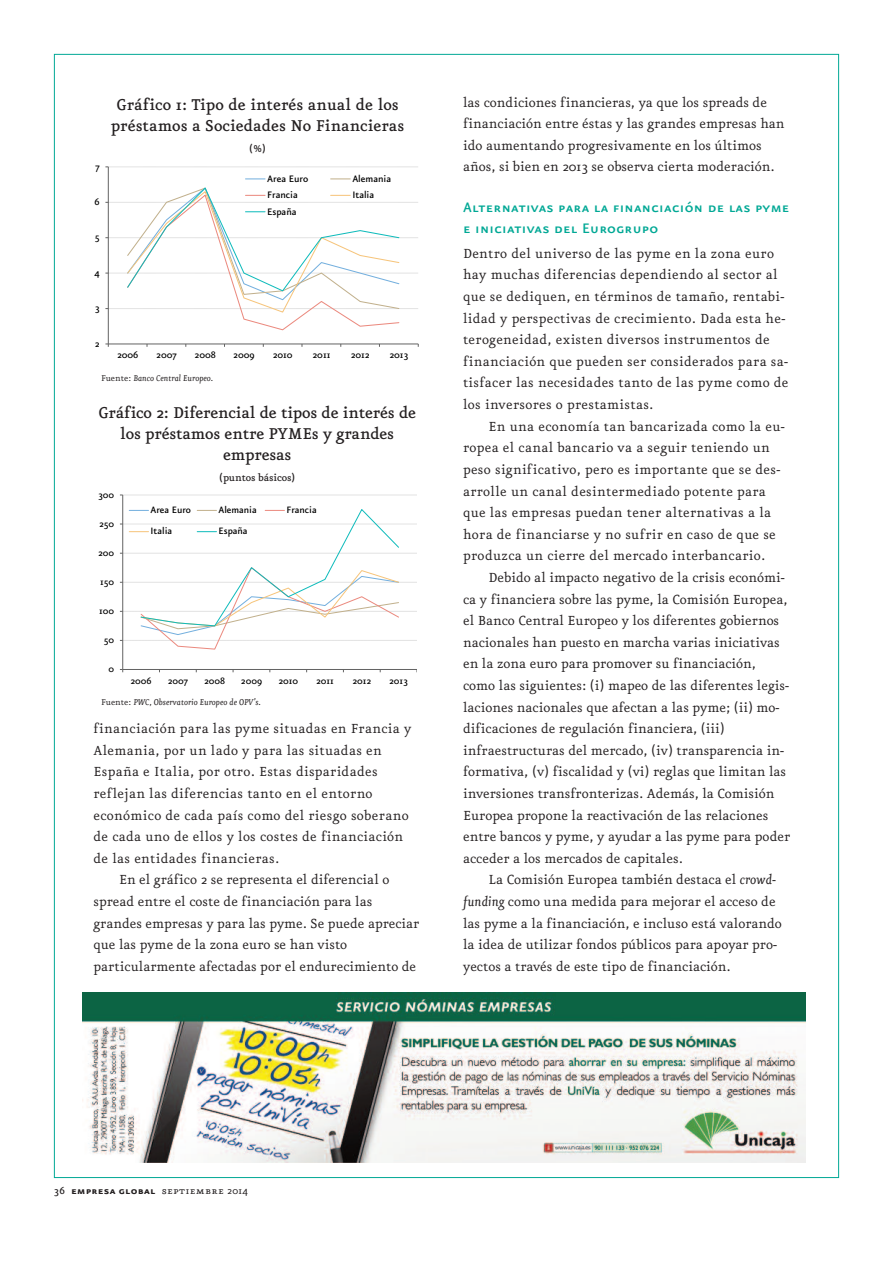
<style>
.page{position:relative;width:893px;height:1263px;background:#fff}
.page>*{position:absolute;margin:0;border:0;box-sizing:border-box;transform-origin:0 0}
.t1{font:500 18.75px/21px "Eureka";letter-spacing:-.01em;color:#231f20}
.t2{font:16.5px/21.6px "Eureka Sans Medium Caps";letter-spacing:.02em;color:#00a895}
.t3{font:15.75px/21.6px "Eureka";color:#231f20}
.t4{font:15.75px/21.6px "Eureka";letter-spacing:.02em;color:#231f20}
.t5{font:12px "Eureka Sans Bold Caps";letter-spacing:.025em;color:#231f20}
.t6{font:500 12px "Eureka";letter-spacing:-.01em;color:#231f20}
.t7{font:500 11.25px "Eureka";color:#000}
.t8{font:500 11.25px "Eureka Sans";color:#000}
.t9{font:500 11.1px "Eureka";color:#000}
.t10{font:500 11.1px "Eureka Sans";color:#000}
.t11{font:italic 10.2px "Eureka";color:#231f20}
.s1{font-style:normal}
.s2{font-style:italic}
.s3{font-family:"Eureka";font-weight:500}
.s4{font-family:"Eureka Small Caps"}
.s5{font-family:"Eureka"}
</style>
<div class="page">
<div style="left:82px;top:991px;width:728px;height:174px;background:linear-gradient(to right,#fff,#fff)"></div>
<img style="left:82px;top:993px;width:723px;height:170px">
<hr style="left:108px;top:167px;width:1px;height:177px;background:#636363">
<svg style="left:105px;top:167px;width:313px;height:1px"></svg>
<hr style="left:108px;top:344px;width:310px;height:1px;background:#636363">
<svg style="left:245px;top:178px;width:20px;height:1px"></svg>
<svg style="left:331px;top:178px;width:19px;height:1px"></svg>
<svg style="left:105px;top:186px;width:313px;height:145px"></svg>
<hr style="left:122px;top:495px;width:1px;height:174px;background:#636363">
<svg style="left:120px;top:495px;width:297px;height:1px"></svg>
<hr style="left:123px;top:669px;width:294px;height:1px;background:#636363">
<svg style="left:120px;top:508px;width:297px;height:142px"></svg>
<p class="t7" style="left:95px;top:161px;width:6px">7</p>
<p class="t7" style="left:95px;top:196px;width:7px">6</p>
<p class="t7" style="left:95px;top:232px;width:6px">5</p>
<p class="t7" style="left:94px;top:267px;width:7px">4</p>
<p class="t7" style="left:95px;top:303px;width:6px">3</p>
<p class="t7" style="left:95px;top:338px;width:6px">2</p>
<p class="t1" style="left:111px;top:95px;width:295px">Gráfico 1: Tipo de interés anual de los préstamos a Sociedades No Financieras</p>
<p class="t6" style="left:249px;top:143px;width:18px">(%)</p>
<p class="t8" style="left:267px;top:173px;width:43px">Area Euro</p>
<p class="t8" style="left:352px;top:173px;width:40px">Alemania</p>
<p class="t8" style="left:267px;top:189px;width:32px">Francia</p>
<p class="t8" style="left:352px;top:189px;width:23px">Italia</p>
<p class="t8" style="left:267px;top:206px;width:31px">España</p>
<p class="t7" style="left:117px;top:350px;width:23px">2006</p>
<p class="t7" style="left:156px;top:350px;width:22px">2007</p>
<p class="t7" style="left:195px;top:350px;width:23px">2008</p>
<p class="t7" style="left:233px;top:350px;width:23px">2009</p>
<p class="t7" style="left:273px;top:350px;width:21px">2010</p>
<p class="t7" style="left:312px;top:350px;width:19px">2011</p>
<p class="t7" style="left:351px;top:350px;width:20px">2012</p>
<p class="t7" style="left:389px;top:350px;width:21px">2013</p>
<p class="t11" style="left:101px;top:373px;width:114px"><span class="s1">Fuente:</span> Banco Central Europeo.</p>
<p class="t1" style="left:98px;top:403px;width:319px;text-align:center">Gráfico 2: Diferencial de tipos de interés de los préstamos entre PYMEs y grandes empresas</p>
<p class="t6" style="left:219px;top:472px;width:78px">(puntos básicos)</p>
<p class="t9" style="left:98px;top:489px;width:18px">300</p>
<p class="t9" style="left:99px;top:518px;width:17px">250</p>
<p class="t9" style="left:98px;top:547px;width:18px">200</p>
<p class="t9" style="left:100px;top:576px;width:15px">150</p>
<p class="t9" style="left:99px;top:605px;width:16px">100</p>
<p class="t9" style="left:104px;top:634px;width:12px">50</p>
<p class="t9" style="left:109px;top:664px;width:7px">0</p>
<p class="t10" style="left:151px;top:505px;width:42px">Area Euro</p>
<p class="t10" style="left:219px;top:505px;width:40px">Alemania</p>
<p class="t10" style="left:287px;top:505px;width:32px">Francia</p>
<p class="t10" style="left:151px;top:526px;width:23px">Italia</p>
<p class="t10" style="left:219px;top:526px;width:31px">España</p>
<p class="t9" style="left:131px;top:675px;width:23px">2006</p>
<p class="t9" style="left:168px;top:675px;width:22px">2007</p>
<p class="t9" style="left:204px;top:675px;width:22px">2008</p>
<p class="t9" style="left:241px;top:675px;width:23px">2009</p>
<p class="t9" style="left:278px;top:675px;width:21px">2010</p>
<p class="t9" style="left:316px;top:675px;width:19px">2011</p>
<p class="t9" style="left:352px;top:675px;width:20px">2012</p>
<p class="t9" style="left:389px;top:675px;width:20px">2013</p>
<p class="t11" style="left:101px;top:697px;width:161px"><span class="s1">Fuente:</span> PWC, Observatorio Europeo de OPV’s.</p>
<p class="t4" style="left:94px;top:718px;width:319px">financiación para las pyme situadas en Francia y Alemania, por un lado y para las situadas en España e Italia, por otro. Estas disparidades reflejan las diferencias tanto en el entorno económico de cada país como del riesgo soberano de cada uno de ellos y los costes de financiación de las entidades financieras.</p>
<p class="t3" style="left:94px;top:870px;width:327px;text-indent:26px">En el gráfico 2 se representa el diferencial o spread entre el coste de financiación para las grandes empresas y para las pyme. Se puede apreciar que las pyme de la zona euro se han visto particularmente afectadas por el endurecimiento de</p>
<p class="t3" style="left:463px;top:92px;width:323px">las condiciones financieras, ya que los spreads de financiación entre éstas y las grandes empresas han ido aumentando progresivamente en los últimos años, si bien en 2013 se observa cierta moderación.</p>
<p class="t2" style="left:463px;top:195px;width:328px">Alternativas para la financiación de las pyme e iniciativas del Eurogrupo</p>
<p class="t4" style="left:463px;top:243px;width:327px">Dentro del universo de las pyme en la zona euro hay muchas diferencias dependiendo al sector al que se dediquen, en términos de tamaño, rentabi&shy;lidad y perspectivas de crecimiento. Dada esta he&shy;terogeneidad, existen diversos instrumentos de financiación que pueden ser considerados para sa&shy;tisfacer las necesidades tanto de las pyme como de los inversores o prestamistas.</p>
<p class="t4" style="left:463px;top:416px;width:323px;text-indent:26px">En una economía tan bancarizada como la eu&shy;ropea el canal bancario va a seguir teniendo un peso significativo, pero es importante que se des&shy;arrolle un canal desintermediado potente para que las empresas puedan tener alternativas a la hora de financiarse y no sufrir en caso de que se produzca un cierre del mercado interbancario.</p>
<p class="t3" style="left:463px;top:567px;width:329px;text-indent:26px">Debido al impacto negativo de la crisis económi&shy;ca y financiera sobre las pyme, la Comisión Europea, el Banco Central Europeo y los diferentes gobiernos nacionales han puesto en marcha varias iniciativas en la zona euro para promover su financiación, como las siguientes: (i) mapeo de las diferentes legis&shy;laciones nacionales que afectan a las pyme; (ii) mo&shy;dificaciones de regulación financiera, (iii) infraestructuras del mercado, (iv) transparencia in&shy;formativa, (v) fiscalidad y (vi) reglas que limitan las inversiones transfronterizas. Además, la Comisión Europea propone la reactivación de las relaciones entre bancos y pyme, y ayudar a las pyme para poder acceder a los mercados de capitales.</p>
<p class="t3" style="left:463px;top:870px;width:320px;text-indent:26px">La Comisión Europea también destaca el <span class="s2">crowd&shy;funding</span> como una medida para mejorar el acceso de las pyme a la financiación, e incluso está valorando la idea de utilizar fondos públicos para apoyar pro&shy;yectos a través de este tipo de financiación.</p>
<p class="t5" style="left:54px;top:1184px;width:195px"><span class="s3">36</span> empresa global <span class="s4">septiembre</span> <span class="s5">2014</span></p>
</div>
